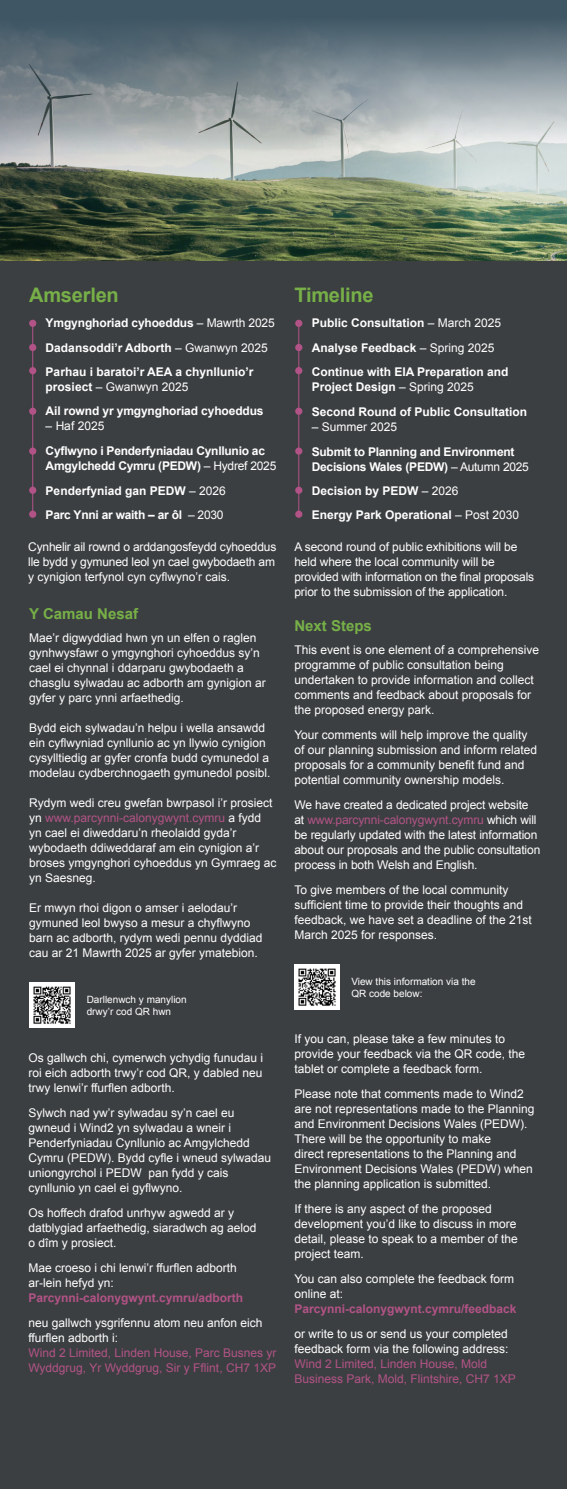
<style>
.page{position:relative;width:567px;height:1489px;background:#fff}
.page>*{position:absolute;margin:0;border:0;box-sizing:border-box;transform-origin:0 0}
.t1{font:700 20px "Arial";letter-spacing:-.01em;color:#77b048}
.t2{font:700 15px "Arial";color:#77b048}
.t3{font:12px/15px "Arial";color:#fff}
.t4{font:700 12px/15px "Arial";color:#fff}
.t5{font:700 12px/15px "Arial";letter-spacing:-.02em;color:#fff}
.t6{font:12px/15px "Arial";color:#b25387}
.t7{font:700 12px "Arial";color:#b25387}
.t8{font:10px/12px "Arial";color:#fff}
.s1{font-weight:400}
.s2{color:#b25387}
.s3{font-weight:700;color:#b25387}
</style>
<div class="page">
<div style="left:0;top:0;width:567px;height:1488px;background:#3c3f41"></div>
<img style="left:29px;top:982px;width:45px;height:45px">
<img style="left:294px;top:964px;width:46px;height:45px">
<div style="left:295px;top:320px;width:7px;height:7px;background:#b25387;border-radius:50%"></div>
<div style="left:29px;top:320px;width:7px;height:7px;background:#b25387;border-radius:50%"></div>
<div style="left:295px;top:344px;width:7px;height:7px;background:#b25387;border-radius:50%"></div>
<div style="left:29px;top:344px;width:7px;height:7px;background:#b25387;border-radius:50%"></div>
<div style="left:295px;top:367px;width:7px;height:7px;background:#b25387;border-radius:50%"></div>
<div style="left:29px;top:367px;width:7px;height:7px;background:#b25387;border-radius:50%"></div>
<div style="left:295px;top:407px;width:7px;height:8px;background:#b25387;border-radius:50%"></div>
<div style="left:29px;top:407px;width:7px;height:8px;background:#b25387;border-radius:50%"></div>
<div style="left:295px;top:447px;width:7px;height:7px;background:#b25387;border-radius:50%"></div>
<div style="left:29px;top:447px;width:7px;height:7px;background:#b25387;border-radius:50%"></div>
<div style="left:295px;top:486px;width:7px;height:8px;background:#b25387;border-radius:50%"></div>
<div style="left:29px;top:486px;width:7px;height:8px;background:#b25387;border-radius:50%"></div>
<div style="left:295px;top:510px;width:7px;height:8px;background:#b25387;border-radius:50%"></div>
<div style="left:29px;top:510px;width:7px;height:8px;background:#b25387;border-radius:50%"></div>
<hr style="left:298px;top:323px;width:1px;height:191px;background:#b25387">
<hr style="left:32px;top:323px;width:1px;height:191px;background:#b25387">
<img style="left:0;top:163px;width:567px;height:97px">
<svg style="left:0;top:0;width:567px;height:163px;background:#849197"></svg>
<p class="t1" style="left:29px;top:282px;width:91px">Amserlen</p>
<p class="t1" style="left:294px;top:282px;width:81px">Timeline</p>
<p class="t4" style="left:46px;top:316px;width:231px">Ymgynghoriad cyhoeddus <span class="s1">– Mawrth 2025</span></p>
<p class="t4" style="left:312px;top:316px;width:191px">Public Consultation <span class="s1">– March 2025</span></p>
<p class="t4" style="left:46px;top:340px;width:224px">Dadansoddi’r Adborth <span class="s1">– Gwanwyn 2025</span></p>
<p class="t4" style="left:312px;top:340px;width:184px">Analyse Feedback <span class="s1">– Spring 2025</span></p>
<p class="t4" style="left:46px;top:364px;width:209px">Parhau i baratoi’r AEA a chynllunio’r prosiect <span class="s1">– Gwanwyn 2025</span></p>
<p class="t4" style="left:46px;top:403px;width:219px">Ail rownd yr ymgynghoriad cyhoeddus</p>
<p class="t3" style="left:46px;top:418px;width:60px">– Haf 2025</p>
<p class="t4" style="left:312px;top:364px;width:198px">Continue with EIA Preparation and<br>Project Design <span class="s1">– Spring 2025</span></p>
<p class="t4" style="left:312px;top:404px;width:217px">Second Round of Public Consultation</p>
<p class="t3" style="left:312px;top:419px;width:87px">– Summer 2025</p>
<p class="t5" style="left:46px;top:444px;width:232px">Cyflwyno i Penderfyniadau Cynllunio ac<br>Amgylchedd Cymru (PEDW) <span class="s1">– Hydref 2025</span></p>
<p class="t5" style="left:312px;top:444px;width:219px">Submit to Planning and Environment<br>Decisions Wales (PEDW) <span class="s1">– Autumn 2025</span></p>
<p class="t5" style="left:46px;top:508px;width:179px">Parc Ynni ar waith – ar ôl <span class="s1">– 2030</span></p>
<p class="t4" style="left:312px;top:483px;width:148px">Decision by PEDW <span class="s1">– 2026</span></p>
<p class="t4" style="left:312px;top:508px;width:209px">Energy Park Operational <span class="s1">– Post 2030</span></p>
<p class="t4" style="left:46px;top:483px;width:182px">Penderfyniad gan PEDW <span class="s1">– 2026</span></p>
<p class="t3" style="left:28px;top:539px;width:250px;text-align:justify">Cynhelir ail rownd o arddangosfeydd cyhoeddus lle bydd y gymuned leol yn cael gwybodaeth am y cynigion terfynol cyn cyflwyno’r cais.</p>
<p class="t2" style="left:29px;top:604px;width:110px">Y Camau Nesaf</p>
<p class="t3" style="left:29px;top:630px;width:238px">Mae’r digwyddiad hwn yn un elfen o raglen gynhwysfawr o ymgynghori cyhoeddus sy’n cael ei chynnal i ddarparu gwybodaeth a chasglu sylwadau ac adborth am gynigion ar gyfer y parc ynni arfaethedig.</p>
<p class="t3" style="left:29px;top:720px;width:243px">Bydd eich sylwadau’n helpu i wella ansawdd ein cyflwyniad cynllunio ac yn llywio cynigion cysylltiedig ar gyfer cronfa budd cymunedol a modelau cydberchnogaeth gymunedol posibl.</p>
<p class="t3" style="left:29px;top:795px;width:249px">Rydym wedi creu gwefan bwrpasol i’r prosiect yn <span class="s2">www.parcynni-calonygwynt.cymru</span> a fydd yn cael ei diweddaru’n rheolaidd gyda’r wybodaeth ddiweddaraf am ein cynigion a’r broses ymgynghori cyhoeddus yn Gymraeg ac yn Saesneg.</p>
<p class="t3" style="left:29px;top:900px;width:235px">Er mwyn rhoi digon o amser i aelodau’r gymuned leol bwyso a mesur a chyflwyno barn ac adborth, rydym wedi pennu dyddiad cau ar 21 Mawrth 2025 ar gyfer ymatebion.</p>
<p class="t8" style="left:87px;top:993px;width:102px">Darllenwch y manylion drwy’r cod QR hwn</p>
<p class="t3" style="left:28px;top:1050px;width:236px;text-align:justify">Os gallwch chi, cymerwch ychydig funudau i roi eich adborth trwy’r cod QR, y dabled neu trwy lenwi’r ffurflen adborth.</p>
<p class="t3" style="left:28px;top:1105px;width:244px">Sylwch nad yw’r sylwadau sy’n cael eu gwneud i Wind2 yn sylwadau a wneir i Penderfyniadau Cynllunio ac Amgylchedd Cymru (PEDW). Bydd cyfle i wneud sylwadau uniongyrchol i PEDW pan fydd y cais cynllunio yn cael ei gyflwyno.</p>
<p class="t3" style="left:28px;top:1205px;width:230px">Os hoffech drafod unrhyw agwedd ar y datblygiad arfaethedig, siaradwch ag aelod o dîm y prosiect.</p>
<p class="t3" style="left:28px;top:1260px;width:210px">Mae croeso i chi lenwi’r ffurflen adborth ar-lein hefyd yn:</p>
<p class="t7" style="left:28px;top:1289px;width:216px">Parcynni-calonygwynt.cymru/adborth</p>
<p class="t3" style="left:28px;top:1315px;width:236px">neu gallwch ysgrifennu atom neu anfon eich ffurflen adborth i:</p>
<p class="t6" style="left:28px;top:1345px;width:250px">Wind 2 Limited, Linden House, Parc Busnes yr<br>Wyddgrug, Yr Wyddgrug, Sir y Fflint, CH7 1XP</p>
<p class="t3" style="left:294px;top:539px;width:241px">A second round of public exhibitions will be held where the local community will be provided with information on the final proposals prior to the submission of the application.</p>
<p class="t2" style="left:294px;top:616px;width:79px">Next Steps</p>
<p class="t3" style="left:294px;top:642px;width:246px">This event is one element of a comprehensive programme of public consultation being undertaken to provide information and collect comments and feedback about proposals for the proposed energy park.</p>
<p class="t3" style="left:294px;top:727px;width:244px">Your comments will help improve the quality of our planning submission and inform related proposals for a community benefit fund and potential community ownership models.</p>
<p class="t3" style="left:294px;top:797px;width:247px">We have created a dedicated project website at <span class="s2">www.parcynni-calonygwynt.cymru</span> which will be regularly updated with the latest information about our proposals and the public consultation process in both Welsh and English.</p>
<p class="t3" style="left:294px;top:882px;width:239px">To give members of the local community sufficient time to provide their thoughts and feedback, we have set a deadline of the 21st March 2025 for responses.</p>
<p class="t8" style="left:351px;top:975px;width:126px">View this information via the<br>QR code below:</p>
<p class="t3" style="left:294px;top:1031px;width:232px">If you can, please take a few minutes to provide your feedback via the QR code, the tablet or complete a feedback form.</p>
<p class="t3" style="left:294px;top:1086px;width:242px">Please note that comments made to Wind2 are not representations made to the Planning and Environment Decisions Wales (PEDW).<br>There will be the opportunity to make<br>direct representations to the Planning and Environment Decisions Wales (PEDW) when the planning application is submitted.</p>
<p class="t3" style="left:294px;top:1201px;width:225px">If there is any aspect of the proposed development you’d like to discuss in more detail, please to speak to a member of the project team.</p>
<p class="t3" style="left:294px;top:1271px;width:224px">You can also complete the feedback form online at:<br><span class="s3">Parcynni-calonygwynt.cymru/feedback</span></p>
<p class="t3" style="left:294px;top:1326px;width:223px">or write to us or send us your completed feedback form via the following address:<br><span class="s2">Wind 2 Limited, Linden House, Mold Business Park, Mold, Flintshire, CH7 1XP</span></p>
</div>
